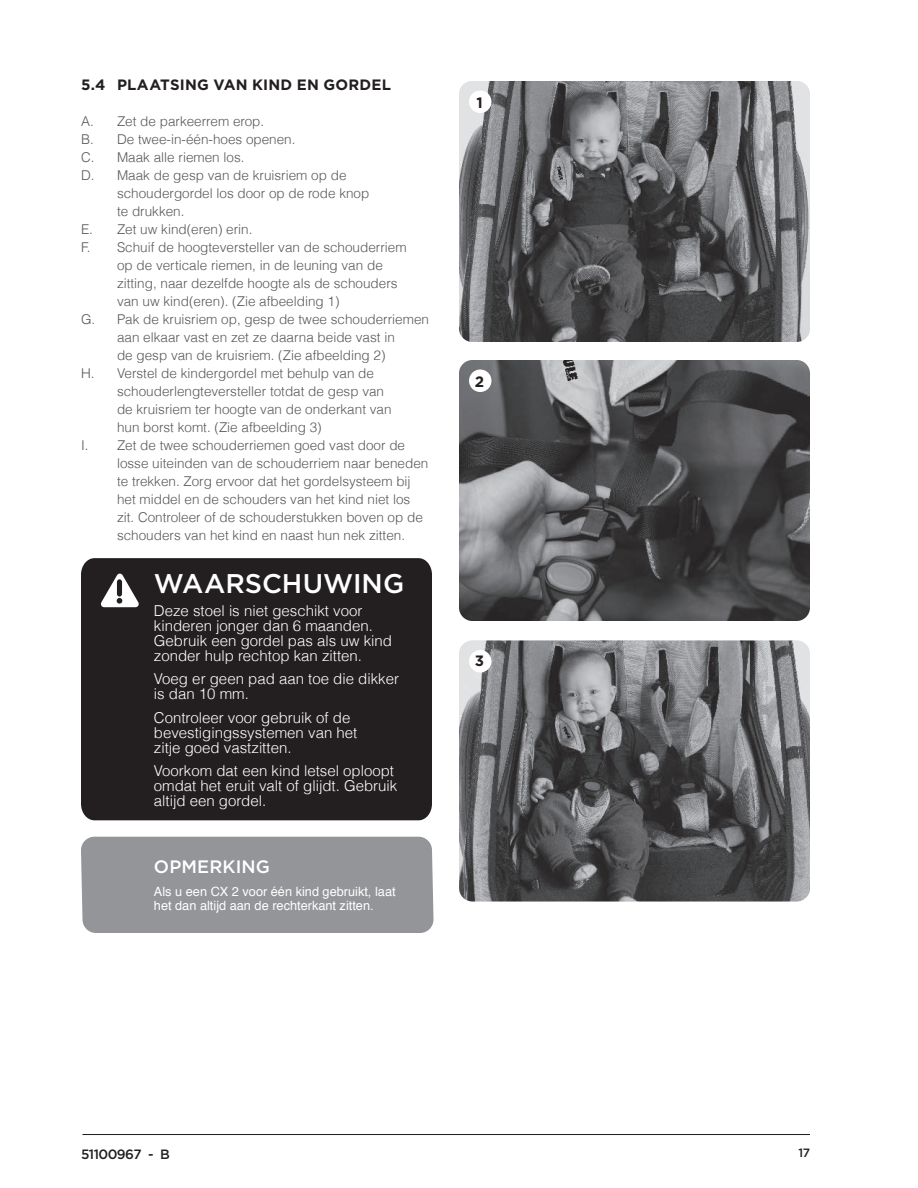
<style>
.page{position:relative;width:918px;height:1188px;background:#fff}
.page>*{position:absolute;margin:0;border:0;box-sizing:border-box;transform-origin:0 0}
.t1{font:500 27px "Gotham";letter-spacing:-.005em;color:#fff}
.t2{font:500 18px "Gotham";letter-spacing:.005em;color:#fff}
.t3{font:300 15px/15px "Helvetica";color:#fff}
.t4{font:700 15px "Gotham";letter-spacing:.015em;color:#231f20}
.t5{font:300 13.5px "Helvetica";color:#57585a}
.t6{font:500 13.5px "Thule";letter-spacing:-.04em;color:#231f20}
.t7{font:12.75px/15px "Helvetica";color:#fff}
.t8{font:500 12px "Thule";color:#231f20}
</style>
<div class="page">
<hr style="left:82px;top:1134px;width:728px;height:1px;background:#231f20">
<div style="left:81px;top:837px;width:353px;height:96px;background:#939598"></div>
<div style="left:81px;top:558px;width:351px;height:262px;background:#231f20"></div>
<svg style="left:101px;top:574px;width:38px;height:33px"></svg>
<img style="left:459px;top:81px;width:351px;height:261px">
<div style="left:469px;top:91px;width:23px;height:22px;background:#fff;border-radius:50%"></div>
<img style="left:459px;top:360px;width:351px;height:261px">
<img style="left:459px;top:640px;width:351px;height:262px">
<div style="left:469px;top:370px;width:23px;height:22px;background:#fff;border-radius:50%"></div>
<div style="left:469px;top:650px;width:23px;height:23px;background:#fff;border-radius:50%"></div>
<p class="t4" style="left:81px;top:76px;width:36px">5.4 PL</p>
<p class="t4" style="left:137px;top:76px;width:199px">AATSING VAN KIND EN GORDEL</p>
<p class="t5" style="left:81px;top:113px;width:185px">A. Zet de parkeerrem erop.</p>
<p class="t5" style="left:81px;top:131px;width:216px">B. De twee-in-één-hoes openen.</p>
<p class="t5" style="left:81px;top:149px;width:165px">C. Maak alle riemen los.</p>
<p class="t5" style="left:81px;top:167px;width:267px">D. Maak de gesp van de kruisriem op de</p>
<p class="t5" style="left:117px;top:185px;width:254px">schoudergordel los door op de rode knop</p>
<p class="t5" style="left:117px;top:203px;width:69px">te drukken.</p>
<p class="t5" style="left:81px;top:221px;width:173px">E. Zet uw kind(eren) erin.</p>
<p class="t5" style="left:81px;top:239px;width:327px">F. Schuif de hoogteversteller van de schouderriem</p>
<p class="t5" style="left:117px;top:257px;width:267px">op de verticale riemen, in de leuning van de</p>
<p class="t5" style="left:117px;top:275px;width:282px">zitting, naar dezelfde hoogte als de schouders</p>
<p class="t5" style="left:117px;top:293px;width:224px">van uw kind(eren). (Zie afbeelding 1)</p>
<p class="t5" style="left:81px;top:311px;width:350px">G. Pak de kruisriem op, gesp de twee schouderriemen</p>
<p class="t5" style="left:117px;top:329px;width:279px">aan elkaar vast en zet ze daarna beide vast in</p>
<p class="t5" style="left:117px;top:347px;width:270px">de gesp van de kruisriem. (Zie afbeelding 2)</p>
<p class="t5" style="left:81px;top:365px;width:295px">H. Verstel de kindergordel met behulp van de</p>
<p class="t5" style="left:117px;top:383px;width:269px">schouderlengteversteller totdat de gesp van</p>
<p class="t5" style="left:117px;top:401px;width:276px">de kruisriem ter hoogte van de onderkant van</p>
<p class="t5" style="left:117px;top:419px;width:206px">hun borst komt. (Zie afbeelding 3)</p>
<p class="t5" style="left:81px;top:437px;width:326px">I. Zet de twee schouderriemen goed vast door de</p>
<p class="t5" style="left:117px;top:455px;width:313px">losse uiteinden van de schouderriem naar beneden</p>
<p class="t5" style="left:117px;top:473px;width:295px">te trekken. Zorg ervoor dat het gordelsysteem bij</p>
<p class="t5" style="left:117px;top:491px;width:295px">het middel en de schouders van het kind niet los</p>
<p class="t5" style="left:117px;top:509px;width:307px">zit. Controleer of de schouderstukken boven op de</p>
<p class="t5" style="left:117px;top:527px;width:290px">schouders van het kind en naast hun nek zitten.</p>
<h1 class="t1" style="left:154px;top:568px;width:252px">WAARSCHUWING</h1>
<p class="t3" style="left:154px;top:603px;width:240px">Deze stoel is niet geschikt voor kinderen jonger dan 6 maanden.<br>Gebruik een gordel pas als uw kind zonder hulp rechtop kan zitten.</p>
<p class="t3" style="left:154px;top:671px;width:247px">Voeg er geen pad aan toe die dikker is dan 10 mm.</p>
<p class="t3" style="left:154px;top:710px;width:205px">Controleer voor gebruik of de bevestigingssystemen van het zitje goed vastzitten.</p>
<p class="t3" style="left:154px;top:763px;width:245px">Voorkom dat een kind letsel oploopt omdat het eruit valt of glijdt. Gebruik altijd een gordel.</p>
<h2 class="t2" style="left:154px;top:856px;width:118px">OPMERKING</h2>
<p class="t7" style="left:154px;top:884px;width:243px">Als u een CX 2 voor één kind gebruikt, laat het dan altijd aan de rechterkant zitten.</p>
<p class="t4" style="left:476px;top:94px;width:8px">1</p>
<p class="t4" style="left:475px;top:373px;width:11px">2</p>
<p class="t4" style="left:475px;top:652px;width:11px">3</p>
<p class="t6" style="left:81px;top:1145px;width:90px">51100967 - B</p>
<p class="t8" style="left:798px;top:1145px;width:13px">17</p>
</div>
